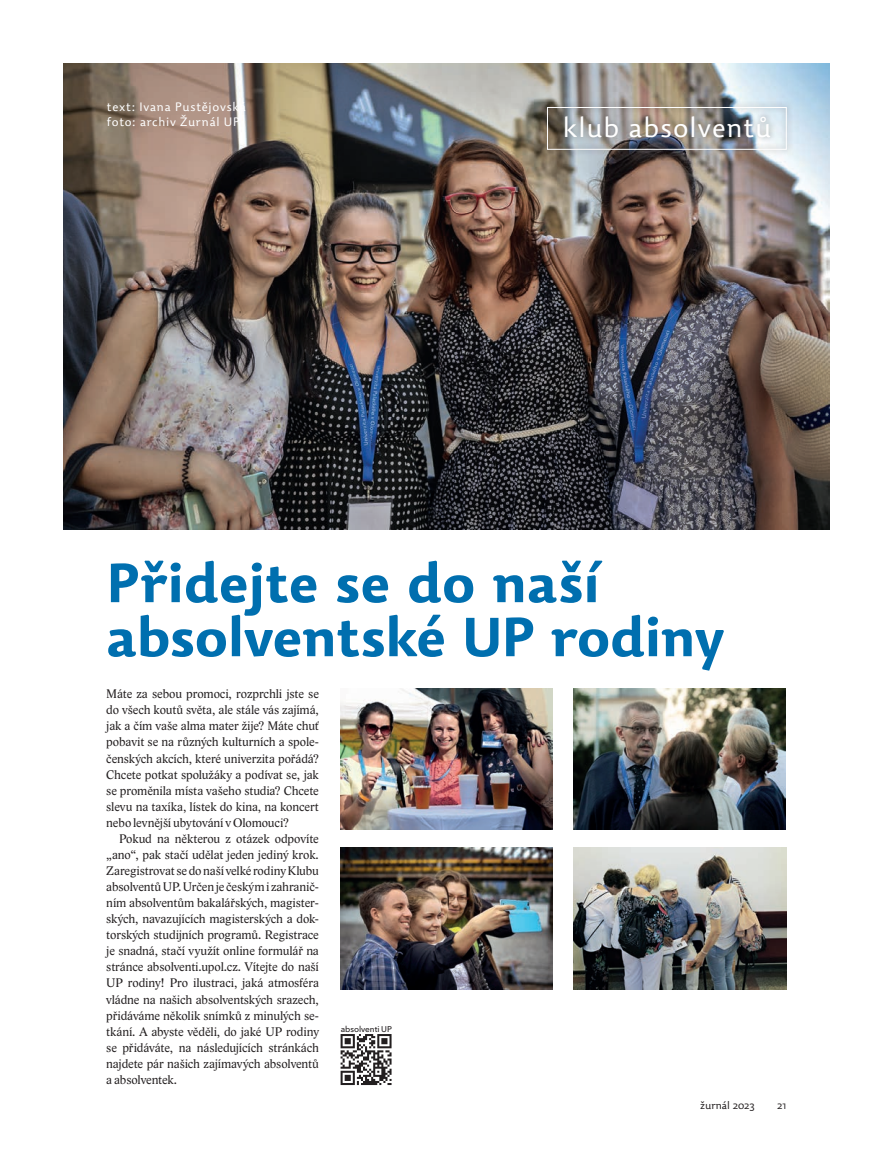
<style>
.page{position:relative;width:893px;height:1149px;background:#fff}
.page>*{position:absolute;margin:0;border:0;box-sizing:border-box;transform-origin:0 0}
.t1{font:700 54px/54px "Dederon SDOT";letter-spacing:-.015em;color:#006faf}
.t2{font:300 27px "Dederon SLOT";letter-spacing:.04em;color:#fff}
.t3{font:12.75px/16px "Lido ST";letter-spacing:-.005em;color:#231f20;text-align:justify}
.t4{font:300 12px/15px "Dederon SLOT";letter-spacing:.06em;color:#fff}
.t5{font:300 10.5px "Dederon SLOT";color:#231f20}
.t6{font:500 8.25px "Avenir Next LT Pro";color:#231f20}
</style>
<div class="page">
<img style="left:64px;top:64px;width:765px;height:465px">
<div style="left:540px;top:100px;width:253px;height:56px;background:#231f20;opacity:.3"></div>
<div style="left:547px;top:107px;width:240px;height:43px;border:1px solid #fff"></div>
<svg style="left:341px;top:1034px;width:51px;height:50px"></svg>
<img style="left:574px;top:847px;width:212px;height:142px">
<img style="left:341px;top:688px;width:211px;height:141px">
<img style="left:573px;top:688px;width:213px;height:141px">
<img style="left:341px;top:847px;width:211px;height:141px">
<p class="t4" style="left:107px;top:100px;width:140px">text: Ivana Pustějovská foto: archiv Žurnál UP</p>
<h2 class="t2" style="left:563px;top:111px;width:210px">klub absolventů</h2>
<h1 class="t1" style="left:106px;top:556px;width:620px">Přidejte se do naší absolventské UP rodiny</h1>
<p class="t3" style="left:106px;top:685px;width:214px">Máte za sebou promoci, rozprchli jste se do všech koutů světa, ale stále vás zajímá, jak a čím vaše alma mater žije? Máte chuť pobavit se na různých kulturních a spole&shy;čenských akcích, které univerzita pořádá?<br>Chcete potkat spolužáky a podívat se, jak se proměnila místa vašeho studia? Chcete slevu na taxíka, lístek do kina, na koncert nebo levnější ubytování v Olomouci?</p>
<p class="t3" style="left:106px;top:830px;width:214px;text-indent:13px">Pokud na některou z otázek odpovíte „ano“, pak stačí udělat jeden jediný krok.<br>Zaregistrovat se do naší velké rodiny Klubu absolventů UP. Určen je českým i zahranič&shy;ním absolventům bakalářských, magister&shy;ských, navazujících magisterských a dok&shy;torských studijních programů. Registrace je snadná, stačí využít online formulář na stránce absolventi.upol.cz. Vítejte do naší UP rodiny! Pro ilustraci, jaká atmosféra vládne na našich absolventských srazech, přidáváme několik snímků z minulých se&shy;tkání. A abyste věděli, do jaké UP rodiny se přidáváte, na následujících stránkách najdete pár našich zajímavých absolventů a absolventek.</p>
<p class="t6" style="left:341px;top:1023px;width:53px">absolventi UP</p>
<p class="t5" style="left:700px;top:1098px;width:56px">žurnál 2023</p>
<p class="t5" style="left:777px;top:1098px;width:11px">21</p>
</div>
